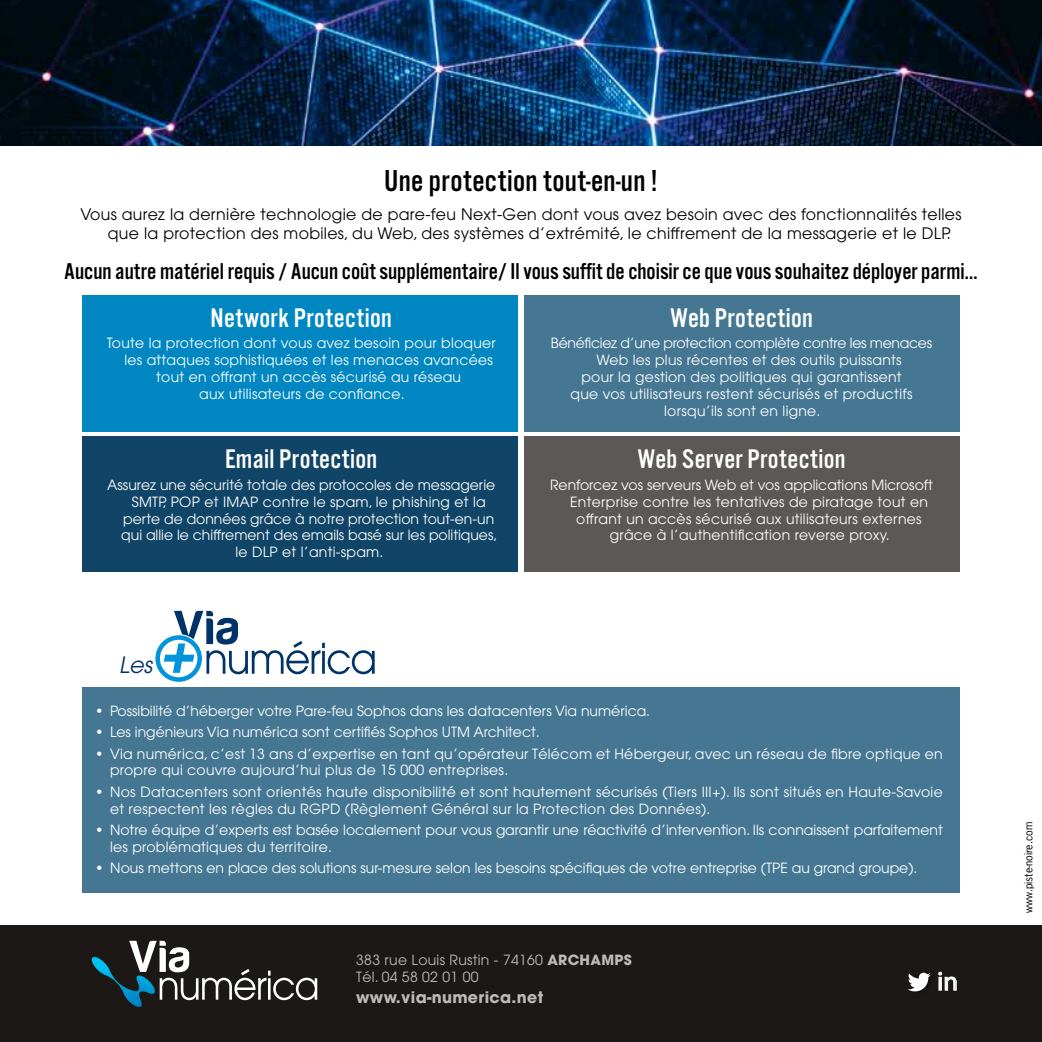
<style>
.page{position:relative;width:1042px;height:1042px;background:#fff}
.page>*{position:absolute;margin:0;border:0;box-sizing:border-box;transform-origin:0 0}
.t1{font:31.5px "Alternate Got No 3 D";letter-spacing:.01em;color:#000}
.t2{font:28px "Alternate Got No 3 D";letter-spacing:.01em;color:#fff}
.t3{font:26.6px "Myriad Pro";color:#fff}
.t4{font:23.8px "Alternate Got No 3 D";color:#000}
.t5{font:italic 22.4px "Avant Garde";color:#003367}
.t6{font:15.75px/18.9px "Avant Garde";letter-spacing:.02em;color:#000}
.t7{font:700 15.75px "Avant Garde";letter-spacing:.02em;color:#bebcbb}
.t8{font:14px/16.6px "Avant Garde";letter-spacing:.02em;color:#fff}
.t9{font:14px/16.6px "Avant Garde";color:#fff}
.t10{font:14px "Avant Garde";letter-spacing:-.02em;color:#fff}
.t11{font:14px/16.8px "Avant Garde";letter-spacing:.02em;color:#bebcbb}
.t12{font:10.5px "Porsche News Gothic";color:#000}
.s1{font-weight:700}
</style>
<div class="page">
<img style="left:0;top:0;width:1042px;height:146px">
<div style="left:0;top:925px;width:1042px;height:117px;background:#1b1816"></div>
<svg style="left:91px;top:941px;width:226px;height:66px"></svg>
<svg style="left:908px;top:972px;width:22px;height:19px"></svg>
<svg style="left:938px;top:972px;width:19px;height:19px"></svg>
<div style="left:82px;top:688px;width:877px;height:205px;background:#457793"></div>
<div style="left:82px;top:295px;width:436px;height:136px;background:#0087c2"></div>
<div style="left:82px;top:436px;width:436px;height:136px;background:#104567"></div>
<div style="left:523px;top:295px;width:436px;height:136px;background:#457793"></div>
<div style="left:523px;top:436px;width:436px;height:136px;background:#5c5856"></div>
<svg style="left:155px;top:611px;width:220px;height:71px"></svg>
<h1 class="t1" style="left:384px;top:164px;width:275px">Une protection tout-en-un !</h1>
<p class="t6" style="left:108px;top:205px;width:855px;text-indent:-28px">Vous aurez la dernière technologie de pare-feu Next-Gen dont vous avez besoin avec des fonctionnalités telles que la protection des mobiles, du Web, des systèmes d’extrémité, le chiffrement de la messagerie et le DLP.</p>
<h3 class="t4" style="left:64px;top:258px;width:915px">Aucun autre matériel requis / Aucun coût supplémentaire/ Il vous suffit de choisir ce que vous souhaitez déployer parmi...</h3>
<h2 class="t2" style="left:211px;top:302px;width:183px">Network Protection</h2>
<p class="t8" style="left:107px;top:335px;width:391px">Toute la protection dont vous avez besoin pour bloquer</p>
<p class="t8" style="left:124px;top:352px;width:370px">les attaques sophistiquées et les menaces avancées</p>
<p class="t8" style="left:156px;top:368px;width:306px">tout en offrant un accès sécurisé au réseau</p>
<p class="t8" style="left:199px;top:385px;width:207px">aux utilisateurs de confiance.</p>
<h2 class="t2" style="left:225px;top:444px;width:154px">Email Protection</h2>
<p class="t9" style="left:107px;top:476px;width:390px">Assurez une sécurité totale des protocoles de messagerie</p>
<p class="t8" style="left:132px;top:493px;width:355px">SMTP, POP et IMAP contre le spam, le phishing et la</p>
<p class="t9" style="left:123px;top:510px;width:372px">perte de données grâce à notre protection tout-en-un</p>
<p class="t9" style="left:121px;top:527px;width:378px">qui allie le chiffrement des emails basé sur les politiques,</p>
<p class="t8" style="left:235px;top:544px;width:149px">le DLP et l’anti-spam.</p>
<h3 class="t5" style="left:119px;top:652px;width:35px">Les</h3>
<h2 class="t2" style="left:670px;top:302px;width:144px">Web Protection</h2>
<p class="t10" style="left:551px;top:335px;width:383px">Bénéficiez d’une protection complète contre les menaces</p>
<p class="t8" style="left:596px;top:352px;width:307px">Web les plus récentes et des outils puissants</p>
<p class="t8" style="left:581px;top:368px;width:322px">pour la gestion des politiques qui garantissent</p>
<p class="t8" style="left:570px;top:385px;width:343px">que vos utilisateurs restent sécurisés et productifs</p>
<p class="t8" style="left:664px;top:402px;width:158px">lorsqu’ils sont en ligne.</p>
<h2 class="t2" style="left:637px;top:444px;width:209px">Web Server Protection</h2>
<p class="t9" style="left:550px;top:476px;width:384px">Renforcez vos serveurs Web et vos applications Microsoft</p>
<p class="t8" style="left:570px;top:493px;width:359px">Enterprise contre les tentatives de piratage tout en</p>
<p class="t8" style="left:576px;top:510px;width:347px">offrant un accès sécurisé aux utilisateurs externes</p>
<p class="t8" style="left:610px;top:527px;width:281px">grâce à l’authentification reverse proxy.</p>
<p class="t9" style="left:95px;top:702px;width:556px">• Possibilité d’héberger votre Pare-feu Sophos dans les datacenters Via numérica.</p>
<p class="t9" style="left:95px;top:724px;width:446px">• Les ingénieurs Via numérica sont certifiés Sophos UTM Architect.</p>
<p class="t8" style="left:110px;top:745px;width:834px;text-indent:-15px">• Via numérica, c’est 13 ans d’expertise en tant qu’opérateur Télécom et Hébergeur, avec un réseau de fibre optique en propre qui couvre aujourd’hui plus de 15 000 entreprises.</p>
<p class="t8" style="left:110px;top:783px;width:834px;text-indent:-15px">• Nos Datacenters sont orientés haute disponibilité et sont hautement sécurisés (Tiers III+). Ils sont situés en Haute-Savoie et respectent les règles du RGPD (Règlement Général sur la Protection des Données).</p>
<p class="t9" style="left:110px;top:822px;width:834px;text-indent:-15px">• Notre équipe d’experts est basée localement pour vous garantir une réactivité d’intervention. Ils connaissent parfaitement les problématiques du territoire.</p>
<p class="t9" style="left:95px;top:860px;width:824px">• Nous mettons en place des solutions sur-mesure selon les besoins spécifiques de votre entreprise (TPE au grand groupe).</p>
<p class="t11" style="left:356px;top:951px;width:277px">383 rue Louis Rustin - 74160 <span class="s1">ARCHAMPS<br></span>Tél. 04 58 02 01 00</p>
<p class="t7" style="left:356px;top:987px;width:188px">www.via-numerica.net</p>
<h3 class="t3" style="left:937px;top:965px;width:38px">inin</h3>
<p class="t12" style="left:1022px;top:913px;width:93px;rotate:-90deg">www.piste-noire.com</p>
</div>
